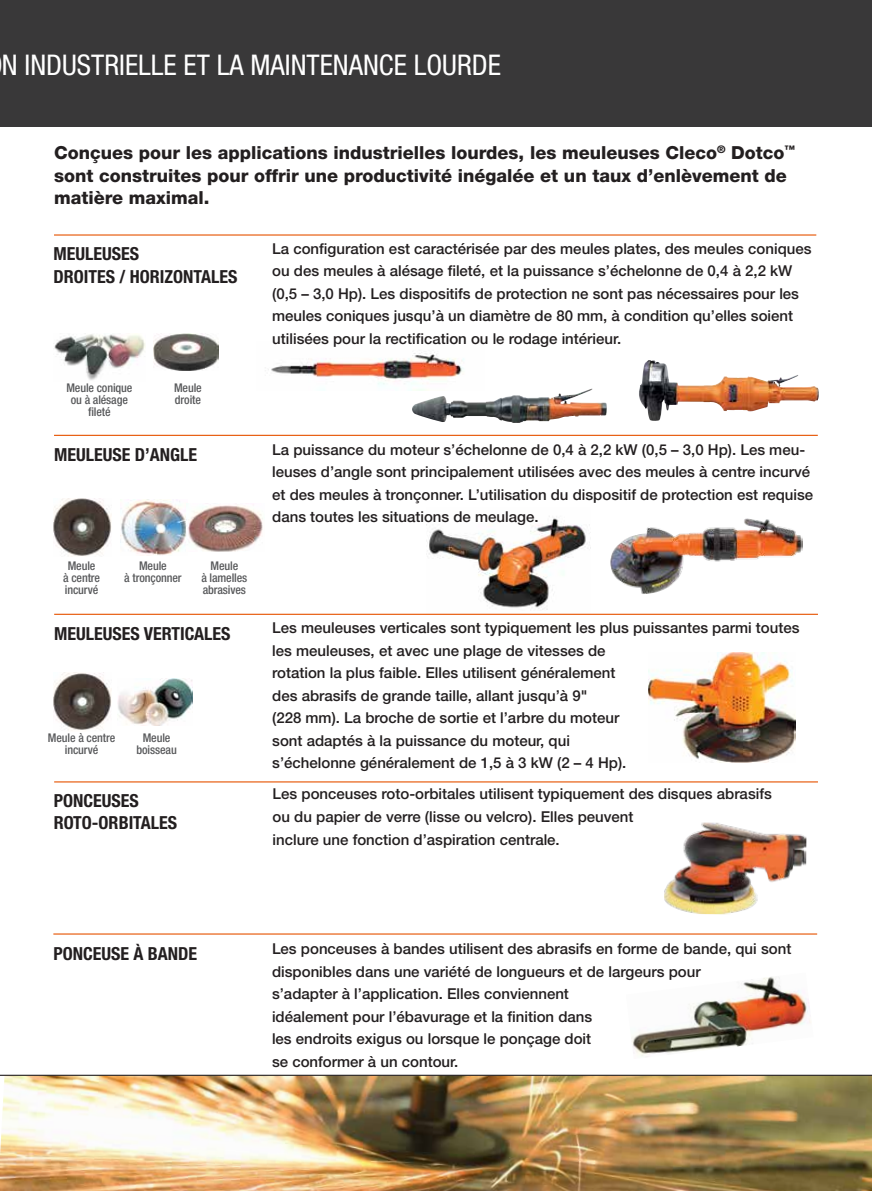
<style>
.page{position:relative;width:872px;height:1191px;background:#fff}
.page>*{position:absolute;margin:0;border:0;box-sizing:border-box;transform-origin:0 0}
.t1{font:condensed 28.5px "Helvetica Neue LT Pro";color:#fff}
.t2{font:800 18px/22.5px "Helvetica Neue LT Pro";color:#231f20}
.t3{font:700 condensed 18px/22.5px "Helvetica Neue LT Pro";color:#231f20}
.t4{font:500 15px/22.5px "Helvetica Neue LT Pro";color:#231f20}
.t5{font:500 condensed 12px/12px "Helvetica Neue LT Pro";letter-spacing:-.01em;color:#58595b;text-align:center}
</style>
<div class="page">
<div style="left:0;top:0;width:872px;height:126px;background:#393839"></div>
<img style="left:0;top:1075px;width:872px;height:116px">
<hr style="left:53px;top:933px;width:764px;height:1px;background:#e65300">
<img style="left:631px;top:977px;width:180px;height:80px">
<img style="left:664px;top:822px;width:142px;height:93px">
<hr style="left:54px;top:781px;width:764px;height:1px;background:#e65300">
<hr style="left:54px;top:435px;width:764px;height:1px;background:#e65300">
<img style="left:610px;top:518px;width:192px;height:76px">
<img style="left:427px;top:516px;width:163px;height:98px">
<img style="left:53px;top:498px;width:59px;height:59px">
<img style="left:121px;top:499px;width:66px;height:57px">
<img style="left:188px;top:504px;width:75px;height:47px">
<img style="left:648px;top:653px;width:148px;height:109px">
<hr style="left:54px;top:614px;width:764px;height:1px;background:#e65300">
<img style="left:53px;top:672px;width:59px;height:59px">
<img style="left:117px;top:678px;width:76px;height:47px">
<img style="left:639px;top:360px;width:179px;height:61px">
<img style="left:412px;top:388px;width:195px;height:35px">
<img style="left:268px;top:352px;width:216px;height:38px">
<hr style="left:54px;top:234px;width:762px;height:1px;background:#e65300">
<img style="left:54px;top:334px;width:91px;height:46px">
<img style="left:154px;top:333px;width:65px;height:38px">
<hr style="left:0;top:1074px;width:872px;height:1px;background:#231f20">
<h1 class="t1" style="left:2px;top:48px;width:500px">N INDUSTRIELLE ET LA MAINTENANCE LOURDE</h1>
<p class="t2" style="left:54px;top:141px;width:742px">Conçues pour les applications industrielles lourdes, les meuleuses Cleco<sup>®</sup> Dotco<sup>™ </sup>sont construites pour offrir une productivité inégalée et un taux d’enlèvement de matière maximal.</p>
<p class="t3" style="left:53px;top:243px;width:185px">MEULEUSES<br>DROITES / HORIZONTALES</p>
<p class="t4" style="left:272px;top:237px;width:541px">La configuration est caractérisée par des meules plates, des meules coniques ou des meules à alésage fileté, et la puissance s’échelonne de 0,4 à 2,2 kW (0,5 – 3,0 Hp). Les dispositifs de protection ne sont pas nécessaires pour les meules coniques jusqu’à un diamètre de 80 mm, à condition qu’elles soient utilisées pour la rectification ou le rodage intérieur.</p>
<p class="t5" style="left:66px;top:382px;width:68px">Meule conique ou à alésage fileté</p>
<p class="t5" style="left:174px;top:382px;width:29px;text-align:left">Meule droite</p>
<p class="t4" style="left:272px;top:438px;width:542px">La puissance du moteur s’échelonne de 0,4 à 2,2 kW (0,5 – 3,0 Hp). Les meu&shy;leuses d’angle sont principalement utilisées avec des meules à centre incurvé et des meules à tronçonner. L’utilisation du dispositif de protection est requise dans toutes les situations de meulage.</p>
<p class="t3" style="left:54px;top:443px;width:145px">MEULEUSE D’ANGLE</p>
<p class="t5" style="left:63px;top:560px;width:38px">Meule<br>à centre incurvé</p>
<p class="t5" style="left:124px;top:560px;width:59px">Meule<br>à tronçonner</p>
<p class="t5" style="left:201px;top:560px;width:48px">Meule<br>à lamelles abrasives</p>
<p class="t3" style="left:54px;top:622px;width:178px">MEULEUSES VERTICALES</p>
<p class="t5" style="left:48px;top:731px;width:69px">Meule à centre incurvé</p>
<p class="t5" style="left:136px;top:731px;width:42px">Meule boisseau</p>
<p class="t4" style="left:272px;top:616px;width:529px">Les meuleuses verticales sont typiquement les plus puissantes parmi toutes les meuleuses, et avec une plage de vitesses de<br>rotation la plus faible. Elles utilisent généralement<br>des abrasifs de grande taille, allant jusqu’à 9"<br>(228 mm). La broche de sortie et l’arbre du moteur<br>sont adaptés à la puissance du moteur, qui<br>s’échelonne généralement de 1,5 à 3 kW (2 – 4 Hp).</p>
<p class="t3" style="left:54px;top:789px;width:125px">PONCEUSES<br>ROTO-ORBITALES</p>
<p class="t4" style="left:273px;top:782px;width:501px">Les ponceuses roto-orbitales utilisent typiquement des disques abrasifs ou du papier de verre (lisse ou velcro). Elles peuvent<br>inclure une fonction d’aspiration centrale.</p>
<p class="t3" style="left:53px;top:942px;width:145px">PONCEUSE À BANDE</p>
<p class="t4" style="left:272px;top:937px;width:521px">Les ponceuses à bandes utilisent des abrasifs en forme de bande, qui sont disponibles dans une variété de longueurs et de largeurs pour<br>s’adapter à l’application. Elles conviennent<br>idéalement pour l’ébavurage et la finition dans<br>les endroits exigus ou lorsque le ponçage doit<br>se conformer à un contour.</p>
</div>
